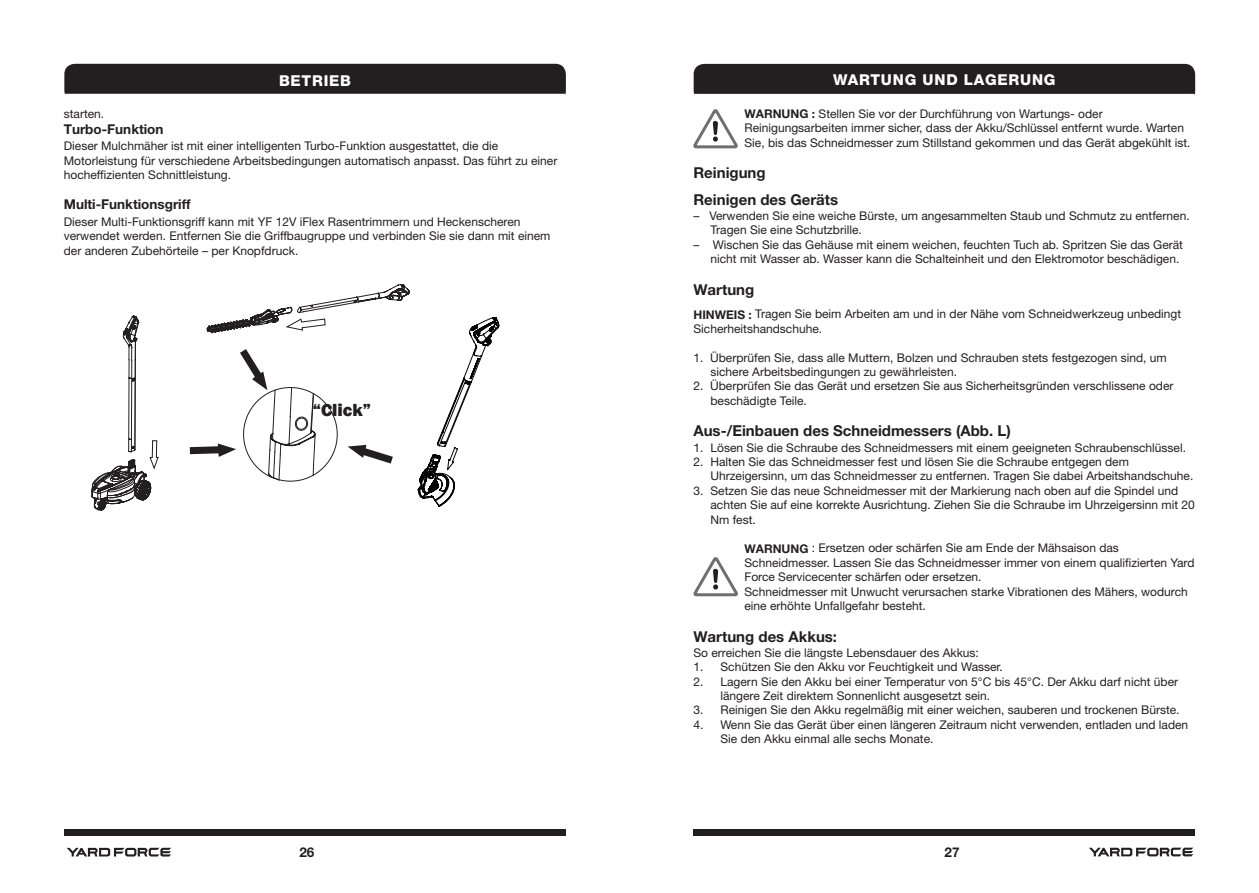
<style>
.page{position:relative;width:1259px;height:893px;background:#fff}
.page>*{position:absolute;margin:0;border:0;box-sizing:border-box;transform-origin:0 0}
.t1{font:800 18px "Franklin Gothic";color:#231f20}
.t2{font:700 15px "Helvetica Neue LT Pro";color:#231f20}
.t3{font:800 15px "Helvetica Neue LT Pro";letter-spacing:.05em;color:#fff}
.t4{font:700 13.5px "Helvetica Neue LT Pro";color:#231f20}
.t5{font:12px/14.4px "Helvetica Neue LT Std";color:#231f20}
.s1{font-family:"Helvetica Neue LT Pro";font-weight:700}
</style>
<div class="page">
<div style="left:64px;top:829px;width:502px;height:7px;background:#231f20"></div>
<div style="left:693px;top:829px;width:502px;height:6px;background:#231f20"></div>
<svg style="left:67px;top:848px;width:104px;height:8px"></svg>
<svg style="left:1089px;top:848px;width:104px;height:8px"></svg>
<svg style="left:64px;top:64px;width:502px;height:31px;background:#2c2829"></svg>
<svg style="left:418px;top:317px;width:81px;height:190px"></svg>
<svg style="left:207px;top:284px;width:202px;height:49px"></svg>
<svg style="left:91px;top:316px;width:68px;height:194px"></svg>
<svg style="left:347px;top:445px;width:46px;height:18px"></svg>
<svg style="left:190px;top:349px;width:125px;height:131px"></svg>
<svg style="left:693px;top:64px;width:502px;height:31px;background:#2b2829"></svg>
<svg style="left:693px;top:109px;width:45px;height:40px"></svg>
<svg style="left:693px;top:557px;width:45px;height:40px"></svg>
<p class="t3" style="left:279px;top:71px;width:73px">BETRIEB</p>
<p class="t5" style="left:64px;top:106px;width:42px">starten.</p>
<p class="t4" style="left:64px;top:121px;width:101px">Turbo-Funktion</p>
<p class="t5" style="left:64px;top:139px;width:495px">Dieser Mulchmäher ist mit einer intelligenten Turbo-Funktion ausgestattet, die die<br>Motorleistung für verschiedene Arbeitsbedingungen automatisch anpasst. Das führt zu einer hocheffizienten Schnittleistung.</p>
<p class="t4" style="left:64px;top:196px;width:128px">Multi-Funktionsgriff</p>
<p class="t5" style="left:64px;top:214px;width:488px">Dieser Multi-Funktionsgriff kann mit YF 12V iFlex Rasentrimmern und Heckenscheren verwendet werden. Entfernen Sie die Griffbaugruppe und verbinden Sie sie dann mit einem der anderen Zubehörteile – per Knopfdruck.</p>
<h1 class="t1" style="left:313px;top:398px;width:60px">“Click”</h1>
<p class="t3" style="left:833px;top:71px;width:224px">WARTUNG UND LAGERUNG</p>
<p class="t5" style="left:744px;top:106px;width:447px"><span class="s1">WARNUNG :</span> Stellen Sie vor der Durchführung von Wartungs- oder<br>Reinigungsarbeiten immer sicher, dass der Akku/Schlüssel entfernt wurde. Warten<br>Sie, bis das Schneidmesser zum Stillstand gekommen und das Gerät abgekühlt ist.</p>
<p class="t2" style="left:693px;top:164px;width:74px">Reinigung</p>
<p class="t2" style="left:693px;top:190px;width:146px">Reinigen des Geräts</p>
<p class="t5" style="left:710px;top:208px;width:481px;text-indent:-17px">– Verwenden Sie eine weiche Bürste, um angesammelten Staub und Schmutz zu entfernen.<br>Tragen Sie eine Schutzbrille.</p>
<p class="t5" style="left:710px;top:237px;width:474px;text-indent:-17px">– Wischen Sie das Gehäuse mit einem weichen, feuchten Tuch ab. Spritzen Sie das Gerät nicht mit Wasser ab. Wasser kann die Schalteinheit und den Elektromotor beschädigen.</p>
<p class="t2" style="left:693px;top:280px;width:62px">Wartung</p>
<p class="t5" style="left:693px;top:307px;width:489px"><span class="s1">HINWEIS :</span> Tragen Sie beim Arbeiten am und in der Nähe vom Schneidwerkzeug unbedingt<br>Sicherheitshandschuhe.</p>
<p class="t5" style="left:710px;top:350px;width:458px;text-indent:-17px">1. Überprüfen Sie, dass alle Muttern, Bolzen und Schrauben stets festgezogen sind, um sichere Arbeitsbedingungen zu gewährleisten.</p>
<p class="t5" style="left:710px;top:379px;width:464px;text-indent:-17px">2. Überprüfen Sie das Gerät und ersetzen Sie aus Sicherheitsgründen verschlissene oder beschädigte Teile.</p>
<p class="t2" style="left:693px;top:422px;width:319px">Aus-/Einbauen des Schneidmessers (Abb. L)</p>
<p class="t5" style="left:693px;top:440px;width:494px">1. Lösen Sie die Schraube des Schneidmessers mit einem geeigneten Schraubenschlüssel.</p>
<p class="t5" style="left:710px;top:454px;width:484px;text-indent:-17px">2. Halten Sie das Schneidmesser fest und lösen Sie die Schraube entgegen dem<br>Uhrzeigersinn, um das Schneidmesser zu entfernen. Tragen Sie dabei Arbeitshandschuhe.</p>
<p class="t5" style="left:710px;top:483px;width:486px;text-indent:-17px">3. Setzen Sie das neue Schneidmesser mit der Markierung nach oben auf die Spindel und achten Sie auf eine korrekte Ausrichtung. Ziehen Sie die Schraube im Uhrzeigersinn mit 20<br>Nm fest.</p>
<p class="t5" style="left:744px;top:541px;width:451px"><span class="s1">WARNUNG</span> : Ersetzen oder schärfen Sie am Ende der Mähsaison das<br>Schneidmesser. Lassen Sie das Schneidmesser immer von einem qualifizierten Yard<br>Force Servicecenter schärfen oder ersetzen.</p>
<p class="t5" style="left:744px;top:584px;width:445px">Schneidmesser mit Unwucht verursachen starke Vibrationen des Mähers, wodurch eine erhöhte Unfallgefahr besteht.</p>
<p class="t2" style="left:693px;top:627px;width:145px">Wartung des Akkus:</p>
<p class="t5" style="left:693px;top:645px;width:287px">So erreichen Sie die längste Lebensdauer des Akkus:</p>
<p class="t5" style="left:693px;top:659px;width:311px">1. Schützen Sie den Akku vor Feuchtigkeit und Wasser.</p>
<p class="t5" style="left:720px;top:674px;width:459px;text-indent:-27px">2. Lagern Sie den Akku bei einer Temperatur von 5°C bis 45°C. Der Akku darf nicht über längere Zeit direktem Sonnenlicht ausgesetzt sein.</p>
<p class="t5" style="left:693px;top:703px;width:488px">3. Reinigen Sie den Akku regelmäßig mit einer weichen, sauberen und trockenen Bürste.</p>
<p class="t5" style="left:720px;top:717px;width:469px;text-indent:-27px">4. Wenn Sie das Gerät über einen längeren Zeitraum nicht verwenden, entladen und laden<br>Sie den Akku einmal alle sechs Monate.</p>
<p class="t4" style="left:299px;top:844px;width:17px">26</p>
<p class="t4" style="left:944px;top:844px;width:17px">27</p>
</div>
